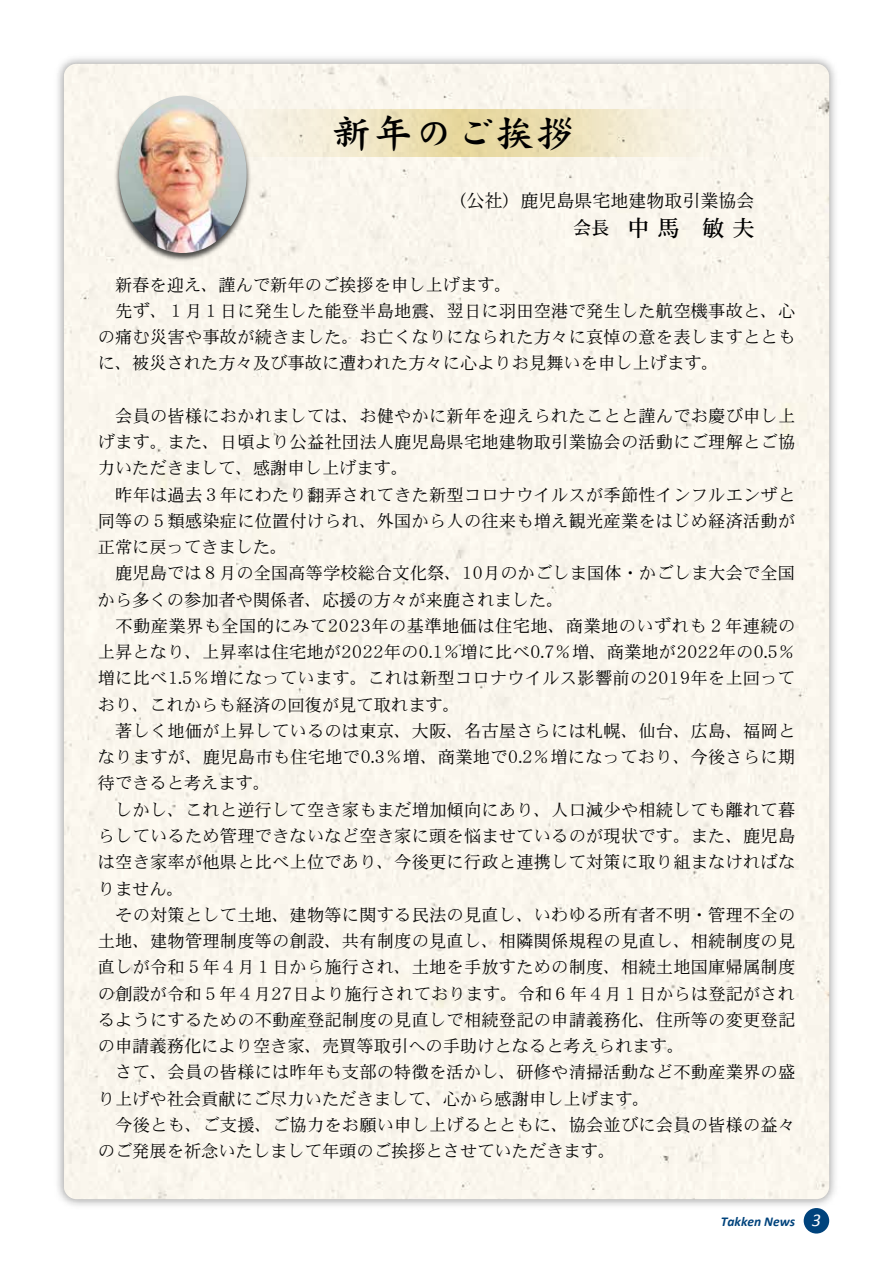
<style>
.page{position:relative;width:893px;height:1263px;background:#fff}
.page>*{position:absolute;margin:0;border:0;box-sizing:border-box;transform-origin:0 0}
.t1{font:39px "DF Kai Sho SB MP RKSJ H";letter-spacing:.05em;color:#000}
.t2{font:22.5px "DFHS Mincho W5 MP RKSJ H";color:#000}
.t3{font:18px "DFHS Mincho W3 MP RKSJ H";color:#000}
.t4{font:17.25px/26.2px "DFHS Mincho W3 MP RKSJ H";letter-spacing:.01em;color:#000}
.t5{font:italic 700 13.5px "Calibri";color:#00437c}
.s1{font-size:18px}
.s2{font-weight:400;font-size:18px;color:#fff}
</style>
<div class="page">
<div style="left:804px;top:1208px;width:25px;height:25px;background:#00437c;border-radius:50%"></div>
<img style="left:57px;top:58px;width:778px;height:1154px">
<div style="left:64px;top:64px;width:765px;height:1135px;background:#faf6ed"></div>
<svg style="left:254px;top:109px;width:503px;height:47px;background:#f0e6c7"></svg>
<img style="left:112px;top:93px;width:142px;height:171px">
<img style="left:119px;top:96px;width:128px;height:157px">
<h1 class="t1" style="left:332px;top:113px;width:245px">新年のご挨拶</h1>
<p class="t3" style="left:449px;top:191px;width:307px">（公社）鹿児島県宅地建物取引業協会</p>
<h2 class="t2" style="left:573px;top:217px;width:183px"><span class="s1">会長　</span>中 馬　敏 夫</h2>
<p class="t4" style="left:98px;top:271px;width:699px">　新春を迎え、謹んで新年のご挨拶を申し上げます。<br>　先ず、１月１日に発生した能登半島地震、翌日に羽田空港で発生した航空機事故と、心の痛む災害や事故が続きました。お亡くなりになられた方々に哀悼の意を表しますとともに、被災された方々及び事故に遭われた方々に心よりお見舞いを申し上げます。</p>
<p class="t4" style="left:98px;top:402px;width:699px">　会員の皆様におかれましては、お健やかに新年を迎えられたことと謹んでお慶び申し上げます。また、日頃より公益社団法人鹿児島県宅地建物取引業協会の活動にご理解とご協力いただきまして、感謝申し上げます。<br>　昨年は過去３年にわたり翻弄されてきた新型コロナウイルスが季節性インフルエンザと同等の５類感染症に位置付けられ、外国から人の往来も増え観光産業をはじめ経済活動が正常に戻ってきました。<br>　鹿児島では８月の全国高等学校総合文化祭、10月のかごしま国体・かごしま大会で全国から多くの参加者や関係者、応援の方々が来鹿されました。<br>　不動産業界も全国的にみて2023年の基準地価は住宅地、商業地のいずれも２年連続の上昇となり、上昇率は住宅地が2022年の0.1％増に比べ0.7％増、商業地が2022年の0.5％増に比べ1.5％増になっています。これは新型コロナウイルス影響前の2019年を上回っており、これからも経済の回復が見て取れます。<br>　著しく地価が上昇しているのは東京、大阪、名古屋さらには札幌、仙台、広島、福岡となりますが、鹿児島市も住宅地で0.3％増、商業地で0.2％増になっており、今後さらに期待できると考えます。<br>　しかし、これと逆行して空き家もまだ増加傾向にあり、人口減少や相続しても離れて暮らしているため管理できないなど空き家に頭を悩ませているのが現状です。また、鹿児島は空き家率が他県と比べ上位であり、今後更に行政と連携して対策に取り組まなければなりません。<br>　その対策として土地、建物等に関する民法の見直し、いわゆる所有者不明・管理不全の土地、建物管理制度等の創設、共有制度の見直し、相隣関係規程の見直し、相続制度の見直しが令和５年４月１日から施行され、土地を手放すための制度、相続土地国庫帰属制度の創設が令和５年４月27日より施行されております。令和６年４月１日からは登記がされるようにするための不動産登記制度の見直しで相続登記の申請義務化、住所等の変更登記の申請義務化により空き家、売買等取引への手助けとなると考えられます。<br>　さて、会員の皆様には昨年も支部の特徴を活かし、研修や清掃活動など不動産業界の盛り上げや社会貢献にご尽力いただきまして、心から感謝申し上げます。<br>　今後とも、ご支援、ご協力をお願い申し上げるとともに、協会並びに会員の皆様の益々のご発展を祈念いたしまして年頭のご挨拶とさせていただきます。</p>
<p class="t5" style="left:721px;top:1213px;width:102px">Takken News <span class="s2">3</span></p>
</div>
